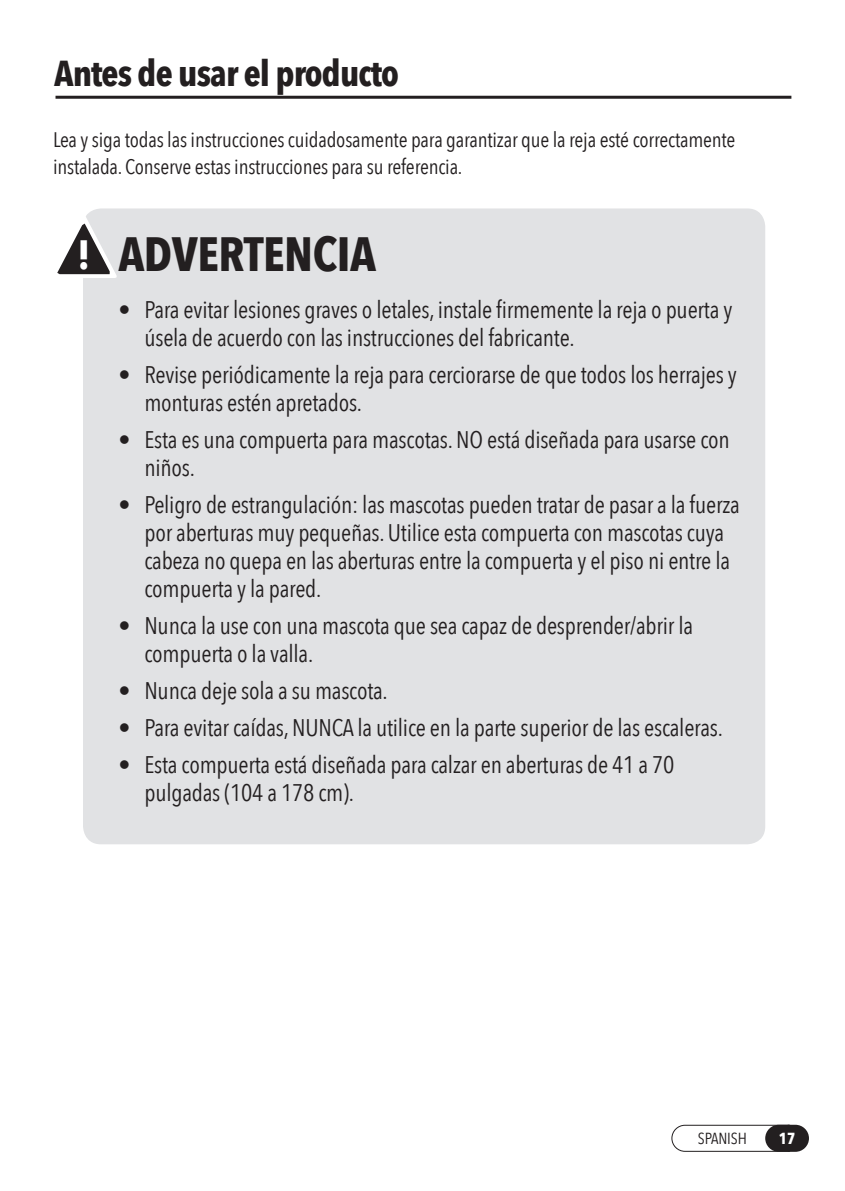
<style>
.page{position:relative;width:845px;height:1191px;background:#fff}
.page>*{position:absolute;margin:0;border:0;box-sizing:border-box;transform-origin:0 0}
.Body__0625_space_aft{font:700 48px "Avenir Next Condensed";letter-spacing:-.01em;color:#231f20}
.t1{font:700 40.8px "Avenir Next Condensed";color:#fff}
.t2{font:700 36px "Avenir Next Condensed";letter-spacing:-.025em;color:#231f20}
.Warning_Text_INDENT{font:24px/28px "Avenir Next Condensed";letter-spacing:-.01em;color:#231f20}
.t3{font:21px/27px "Avenir Next Condensed";letter-spacing:-.01em;color:#231f20}
.t4{font:16px "Avenir Next Condensed";letter-spacing:-.01em;color:#231f20}
.t5{font:700 16px "Avenir Next Condensed";color:#fff}
</style>
<div class="page">
<svg style="left:671px;top:1124px;width:138px;height:28px"></svg>
<div style="left:83px;top:208px;width:682px;height:636px;background:#e1e2e4;border-radius:18px"></div>
<svg style="left:57px;top:217px;width:59px;height:61px"></svg>
<hr style="left:56px;top:96px;width:735px;height:3px;background:#231f20">
<p class="t2" style="left:54px;top:51px;width:346px">Antes de usar el producto</p>
<p class="t3" style="left:53px;top:125px;width:684px">Lea y siga todas las instrucciones cuidadosamente para garantizar que la reja esté correctamente instalada. Conserve estas instrucciones para su referencia.</p>
<p class="t1" style="left:77px;top:229px;width:15px">!</p>
<p class="Body__0625_space_aft" style="left:118px;top:225px;width:259px">ADVERTENCIA</p>
<p class="Warning_Text_INDENT" style="left:144px;top:295px;width:589px;text-indent:-26px">• Para evitar lesiones graves o letales, instale firmemente la reja o puerta y úsela de acuerdo con las instrucciones del fabricante.</p>
<p class="Warning_Text_INDENT" style="left:144px;top:360px;width:594px;text-indent:-26px">• Revise periódicamente la reja para cerciorarse de que todos los herrajes y monturas estén apretados.</p>
<p class="Warning_Text_INDENT" style="left:144px;top:425px;width:587px;text-indent:-26px">• Esta es una compuerta para mascotas. NO está diseñada para usarse con niños.</p>
<p class="Warning_Text_INDENT" style="left:144px;top:490px;width:597px;text-indent:-26px">• Peligro de estrangulación: las mascotas pueden tratar de pasar a la fuerza por aberturas muy pequeñas. Utilice esta compuerta con mascotas cuya cabeza no quepa en las aberturas entre la compuerta y el piso ni entre la compuerta y la pared.</p>
<p class="Warning_Text_INDENT" style="left:144px;top:611px;width:550px;text-indent:-26px">• Nunca la use con una mascota que sea capaz de desprender/abrir la compuerta o la valla.</p>
<p class="Warning_Text_INDENT" style="left:118px;top:676px;width:271px">• Nunca deje sola a su mascota.</p>
<p class="Warning_Text_INDENT" style="left:118px;top:713px;width:606px">• Para evitar caÍdas, NUNCA la utilice en la parte superior de las escaleras.</p>
<p class="Warning_Text_INDENT" style="left:144px;top:750px;width:531px;text-indent:-26px">• Esta compuerta está diseñada para calzar en aberturas de 41 a 70 pulgadas (104 a 178 cm).</p>
<p class="t4" style="left:698px;top:1125px;width:50px">SPANISH</p>
<p class="t5" style="left:779px;top:1128px;width:18px">17</p>
</div>
